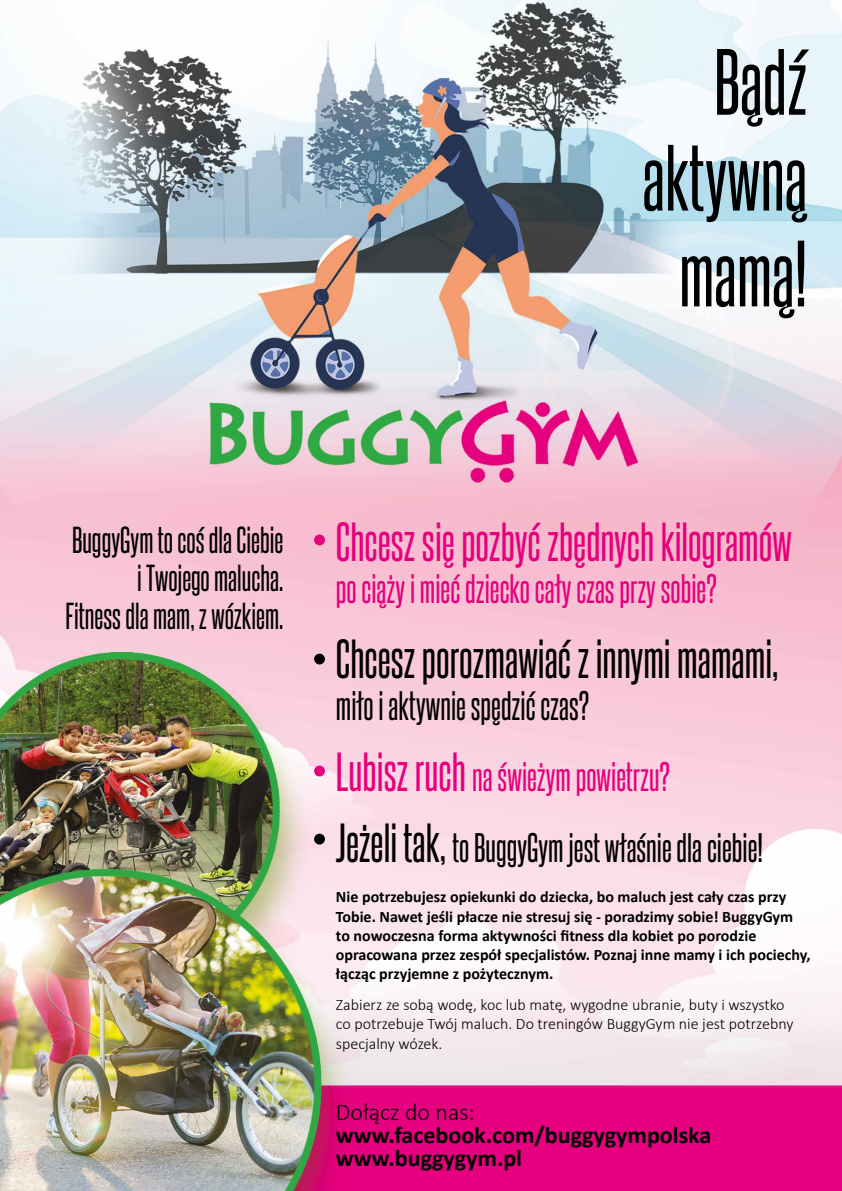
<style>
.page{position:relative;width:842px;height:1191px;background:#fff}
.page>*{position:absolute;margin:0;border:0;box-sizing:border-box;transform-origin:0 0}
.t1{font:79.8px/95.8px "Steelfish Rg";color:#000;text-align:right}
.t2{font:46.8px "Steelfish Rg";color:#e6007d}
.t3{font:46.8px "Steelfish Rg";color:#000}
.t4{font:35.1px/71.1px "Steelfish Rg";color:#000}
.t5{font:35.1px "Steelfish Rg";color:#e6007d}
.t6{font:32px/38.3px "Steelfish Rg";color:#000;text-align:right}
.t7{font:700 24px/23px "Calibri";color:#000}
.t8{font:300 24px "Calibri";color:#000}
.t9{font:700 16px/19.2px "Calibri";color:#000}
.t10{font:300 16px/19.2px "Calibri";color:#000}
.s1{font-size:46.8px;color:#e6007d}
.s2{color:#e6007d}
.s3{font-size:46.8px}
</style>
<div class="page">
<img style="left:0;top:0;width:842px;height:1191px">
<div style="left:314px;top:534px;width:11px;height:11px;background:#e6007d;border-radius:50%"></div>
<div style="left:314px;top:653px;width:11px;height:11px;background:#000;border-radius:50%"></div>
<div style="left:314px;top:765px;width:11px;height:11px;background:#e6007d;border-radius:50%"></div>
<div style="left:314px;top:833px;width:11px;height:11px;background:#000;border-radius:50%"></div>
<h1 class="t1" style="left:642px;top:32px;width:166px">Bądź aktywną mamą!</h1>
<h3 class="t6" style="left:65px;top:519px;width:220px">BuggyGym to coś dla Ciebie i Twojego malucha.<br>Fitness dla mam, z wózkiem.</h3>
<h2 class="t2" style="left:336px;top:513px;width:457px">Chcesz się pozbyć zbędnych kilogramów</h2>
<h3 class="t5" style="left:336px;top:567px;width:382px">po ciąży i mieć dziecko cały czas przy sobie?</h3>
<h2 class="t3" style="left:336px;top:630px;width:444px">Chcesz porozmawiać z innymi mamami,</h2>
<h3 class="t4" style="left:336px;top:669px;width:429px">miło i aktywnie spędzić czas?<br><span class="s1">Lubisz ruch</span> <span class="s2">na świeżym powietrzu?<br></span><span class="s3">Jeżeli tak,</span> to BuggyGym jest właśnie dla ciebie!</h3>
<p class="t9" style="left:336px;top:887px;width:476px">Nie potrzebujesz opiekunki do dziecka, bo maluch jest cały czas przy Tobie. Nawet jeśli płacze nie stresuj się - poradzimy sobie! BuggyGym to nowoczesna forma aktywności fitness dla kobiet po porodzie opracowana przez zespół specjalistów. Poznaj inne mamy i ich pociechy, łącząc przyjemne z pożytecznym.</p>
<p class="t10" style="left:336px;top:995px;width:459px">Zabierz ze sobą wodę, koc lub matę, wygodne ubranie, buty i wszystko co potrzebuje Twój maluch. Do treningów BuggyGym nie jest potrzebny specjalny wózek.</p>
<h3 class="t8" style="left:336px;top:1097px;width:140px">Dołącz do nas:</h3>
<h3 class="t7" style="left:336px;top:1123px;width:377px">www.facebook.com/buggygympolska www.buggygym.pl</h3>
</div>
